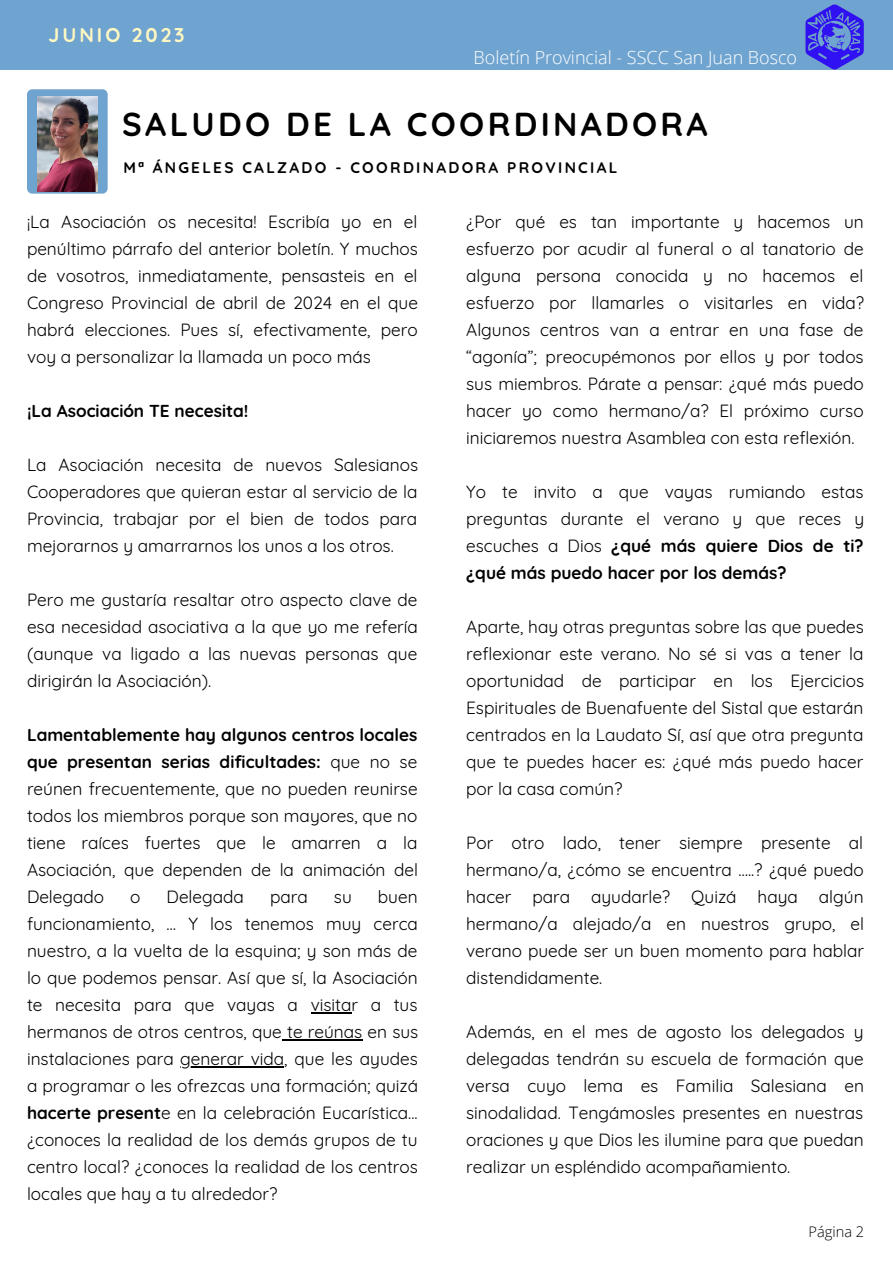
<style>
.page{position:relative;width:893px;height:1264px;background:#fff}
.page>*{position:absolute;margin:0;border:0;box-sizing:border-box;transform-origin:0 0}
.t1{font:700 33px "Quicksand";letter-spacing:.1em;color:#000}
.t2{font:700 19.8px "Quicksand";letter-spacing:.15em;color:#fff8c2}
.t3{font:300 18px "Open Sans";color:#fff}
.t4{font:17.25px/27px "Quicksand";color:#000;text-align:justify}
.t5{font:700 17.25px "Quicksand";color:#000}
.t6{font:700 15.3px "Quicksand";letter-spacing:.15em;color:#000}
.t7{font:300 14.55px "Open Sans";color:#000}
.s1{font-weight:700}
</style>
<div class="page">
<div style="left:0;top:1px;width:892px;height:69px;background:#70a4d0"></div>
<img style="left:805px;top:5px;width:59px;height:65px">
<hr style="left:311px;top:1012px;width:40px;height:1px;background:#000">
<hr style="left:282px;top:1039px;width:80px;height:1px;background:#000">
<hr style="left:180px;top:1066px;width:104px;height:1px;background:#000">
<div style="left:27px;top:89px;width:81px;height:105px;background:#70a4d0;border-radius:5px"></div>
<img style="left:37px;top:97px;width:61px;height:94px">
<p class="t2" style="left:49px;top:22px;width:138px">JUNIO 2023</p>
<p class="t3" style="left:473px;top:45px;width:325px">Boletín Provincial - SSCC San Juan Bosco</p>
<p class="t1" style="left:122px;top:103px;width:587px">SALUDO DE LA COORDINADORA</p>
<p class="t6" style="left:123px;top:158px;width:495px">Mª ÁNGELES CALZADO - COORDINADORA PROVINCIAL</p>
<p class="t4" style="left:27px;top:208px;width:392px">¡La Asociación os necesita! Escribía yo en el penúltimo párrafo del anterior boletín. Y muchos de vosotros, inmediatamente, pensasteis en el Congreso Provincial de abril de 2024 en el que habrá elecciones. Pues sí, efectivamente, pero voy a personalizar la llamada un poco más</p>
<p class="t5" style="left:27px;top:400px;width:223px">¡La Asociación TE necesita!</p>
<p class="t4" style="left:27px;top:451px;width:392px">La Asociación necesita de nuevos Salesianos Cooperadores que quieran estar al servicio de la Provincia, trabajar por el bien de todos para mejorarnos y amarrarnos los unos a los otros.</p>
<p class="t4" style="left:27px;top:586px;width:392px">Pero me gustaría resaltar otro aspecto clave de esa necesidad asociativa a la que yo me refería (aunque va ligado a las nuevas personas que dirigirán la Asociación).</p>
<p class="t4" style="left:27px;top:721px;width:392px"><span class="s1">Lamentablemente hay algunos centros locales que presentan serias dificultades:</span> que no se reúnen frecuentemente, que no pueden reunirse todos los miembros porque son mayores, que no tiene raíces fuertes que le amarren a la Asociación, que dependen de la animación del Delegado</p>
<p class="t4" style="left:130px;top:883px;width:12px">o</p>
<p class="t4" style="left:167px;top:883px;width:79px">Delegada</p>
<p class="t4" style="left:270px;top:883px;width:39px">para</p>
<p class="t4" style="left:334px;top:883px;width:19px">su</p>
<p class="t4" style="left:27px;top:883px;width:393px;text-indent:351px">buen funcionamiento, … Y los tenemos muy cerca nuestro, a la vuelta de la esquina; y son más de lo que podemos pensar. Así que sí, la Asociación te necesita para que vayas a visitar a tus hermanos de otros centros, que te reúnas en sus instalaciones para generar vida, que les ayudes a programar o les ofrezcas una formación; quizá <span class="s1">hacerte present</span>e en la celebración Eucarística... ¿conoces la realidad de los demás grupos de tu centro local? ¿conoces la realidad de los centros locales que hay a tu alrededor?</p>
<p class="t4" style="left:466px;top:208px;width:399px">¿Por qué es tan importante y hacemos un esfuerzo por acudir al funeral o al tanatorio de alguna persona conocida y no hacemos el esfuerzo por llamarles o visitarles en vida?<br>Algunos centros van a entrar en una fase de “agonía”; preocupémonos por ellos y por todos sus miembros. Párate a pensar: ¿qué más puedo hacer yo como hermano/a? El próximo curso iniciaremos nuestra Asamblea con esta reflexión.</p>
<p class="t4" style="left:466px;top:478px;width:399px">Yo te invito a que vayas rumiando estas preguntas durante el verano y que reces y escuches a Dios <span class="s1">¿qué más quiere Dios de ti? ¿qué más puedo hacer por los demás?</span></p>
<p class="t4" style="left:466px;top:613px;width:399px">Aparte, hay otras preguntas sobre las que puedes reflexionar este verano. No sé si vas a tener la oportunidad de participar en los Ejercicios Espirituales de Buenafuente del Sistal que estarán centrados en la Laudato Sí, así que otra pregunta que te puedes hacer es: ¿qué más puedo hacer por la casa común?</p>
<p class="t4" style="left:466px;top:829px;width:399px">Por otro lado, tener siempre presente al hermano/a, ¿cómo se encuentra …..? ¿qué puedo hacer para ayudarle? Quizá haya algún hermano/a alejado/a en nuestros grupo, el verano puede ser un buen momento para hablar distendidamente.</p>
<p class="t4" style="left:466px;top:1017px;width:399px">Además, en el mes de agosto los delegados y delegadas tendrán su escuela de formación que versa cuyo lema es Familia Salesiana en sinodalidad. Tengámosles presentes en nuestras oraciones y que Dios les ilumine para que puedan realizar un espléndido acompañamiento.</p>
<p class="t7" style="left:808px;top:1221px;width:57px">Página 2</p>
</div>
